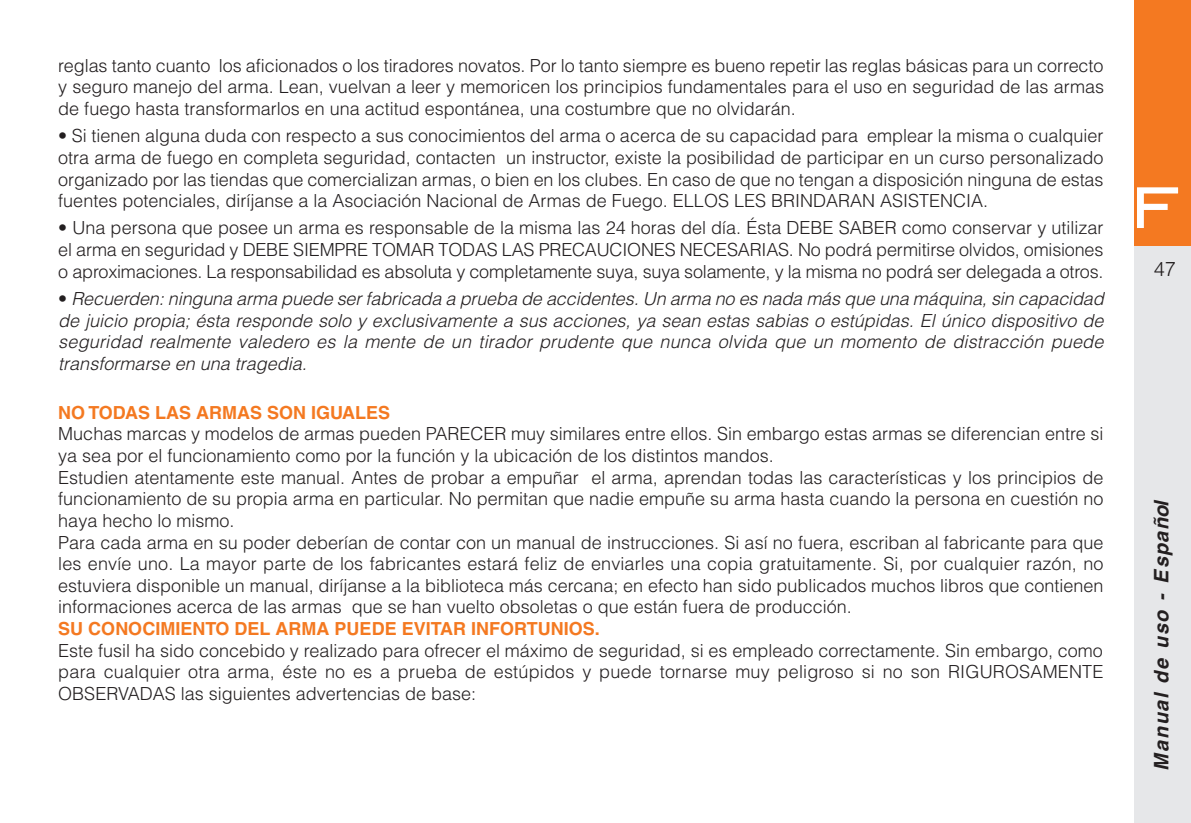
<style>
.page{position:relative;width:1191px;height:823px;background:#fff}
.page>*{position:absolute;margin:0;border:0;box-sizing:border-box;transform-origin:0 0}
.t1{font:20px "Helvetica Bold Oblique TT";letter-spacing:.055em;color:#231f20}
.t2{font:300 20px "Helvetica";color:#231f20}
.t3{font:300 18px/21.6px "Helvetica";color:#231f20;text-align:justify}
.t4{font:italic 300 18px/21.6px "Helvetica";color:#231f20;text-align:justify}
.t5{font:700 18px "Helvetica";color:#f47921}
.s1{font-style:normal}
</style>
<div class="page">
<div style="left:1134px;top:0;width:57px;height:248px;background:#f47921"></div>
<div style="left:1134px;top:246px;width:57px;height:576px;background:#e6e7e9"></div>
<img style="left:1137px;top:187px;width:42px;height:41px">
<p class="t3" style="left:58px;top:56px;width:1047px">reglas tanto cuanto los aficionados o los tiradores novatos. Por lo tanto siempre es bueno repetir las reglas básicas para un correcto y seguro manejo del arma. Lean, vuelvan a leer y memoricen los principios fundamentales para el uso en seguridad de las armas de fuego hasta transformarlos en una actitud espontánea, una costumbre que no olvidarán.</p>
<p class="t3" style="left:58px;top:127px;width:1046px">• Si tienen alguna duda con respecto a sus conocimientos del arma o acerca de su capacidad para emplear la misma o cualquier otra arma de fuego en completa seguridad, contacten un instructor, existe la posibilidad de participar en un curso personalizado organizado por las tiendas que comercializan armas, o bien en los clubes. En caso de que no tengan a disposición ninguna de estas fuentes potenciales, diríjanse a la Asociación Nacional de Armas de Fuego. ELLOS LES BRINDARAN ASISTENCIA.</p>
<p class="t3" style="left:58px;top:219px;width:1046px">• Una persona que posee un arma es responsable de la misma las 24 horas del día. Ésta DEBE SABER como conservar y utilizar el arma en seguridad y DEBE SIEMPRE TOMAR TODAS LAS PRECAUCIONES NECESARIAS. No podrá permitirse olvidos, omisiones o aproximaciones. La responsabilidad es absoluta y completamente suya, suya solamente, y la misma no podrá ser delegada a otros.</p>
<p class="t4" style="left:58px;top:289px;width:1050px"><span class="s1">•</span> Recuerden:ninguna arma puede serfabricada a prueba de accidentes.Un arma no es nada más que una máquina,sin capacidad de juicio propia; ésta responde solo y exclusivamente a sus acciones, ya sean estas sabias o estúpidas. El único dispositivo de seguridad realmente valedero es la mente de un tirador prudente que nunca olvida que un momento de distracción puede transformarse en una tragedia.</p>
<p class="t5" style="left:58px;top:405px;width:333px">NO TODAS LAS ARMAS SON IGUALES</p>
<p class="t3" style="left:58px;top:424px;width:1046px;text-align:left">Muchas marcas y modelos de armas pueden PARECER muy similares entre ellos. Sin embargo estas armas se diferencian entre si ya sea por el funcionamiento como por la función y la ubicación de los distintos mandos.<br>Estudien atentamente este manual. Antes de probar a empuñar el arma, aprendan todas las características y los principios de funcionamiento de su propia arma en particular. No permitan que nadie empuñe su arma hasta cuando la persona en cuestión no haya hecho lo mismo.<br>Para cada arma en su poder deberían de contar con un manual de instrucciones. Si así no fuera, escriban al fabricante para que les envíe uno. La mayor parte de los fabricantes estará feliz de enviarles una copia gratuitamente. Si, por cualquier razón, no estuviera disponible un manual, diríjanse a la biblioteca más cercana; en efecto han sido publicados muchos libros que contienen informaciones acerca de las armas que se han vuelto obsoletas o que están fuera de producción.</p>
<p class="t5" style="left:58px;top:621px;width:543px">SU CONOCIMIENTO DEL ARMA PUEDE EVITAR INFORTUNIOS.</p>
<p class="t3" style="left:58px;top:641px;width:1046px">Este fusil ha sido concebido y realizado para ofrecer el máximo de seguridad, si es empleado correctamente. Sin embargo, como para cualquier otra arma, éste no es a prueba de estúpidos y puede tornarse muy peligroso si no son RIGUROSAMENTE OBSERVADAS las siguientes advertencias de base:</p>
<p class="t2" style="left:1153px;top:262px;width:24px">47</p>
<p class="t1" style="left:1154px;top:770px;width:271px;rotate:-90deg">Manual de uso - Español</p>
</div>
